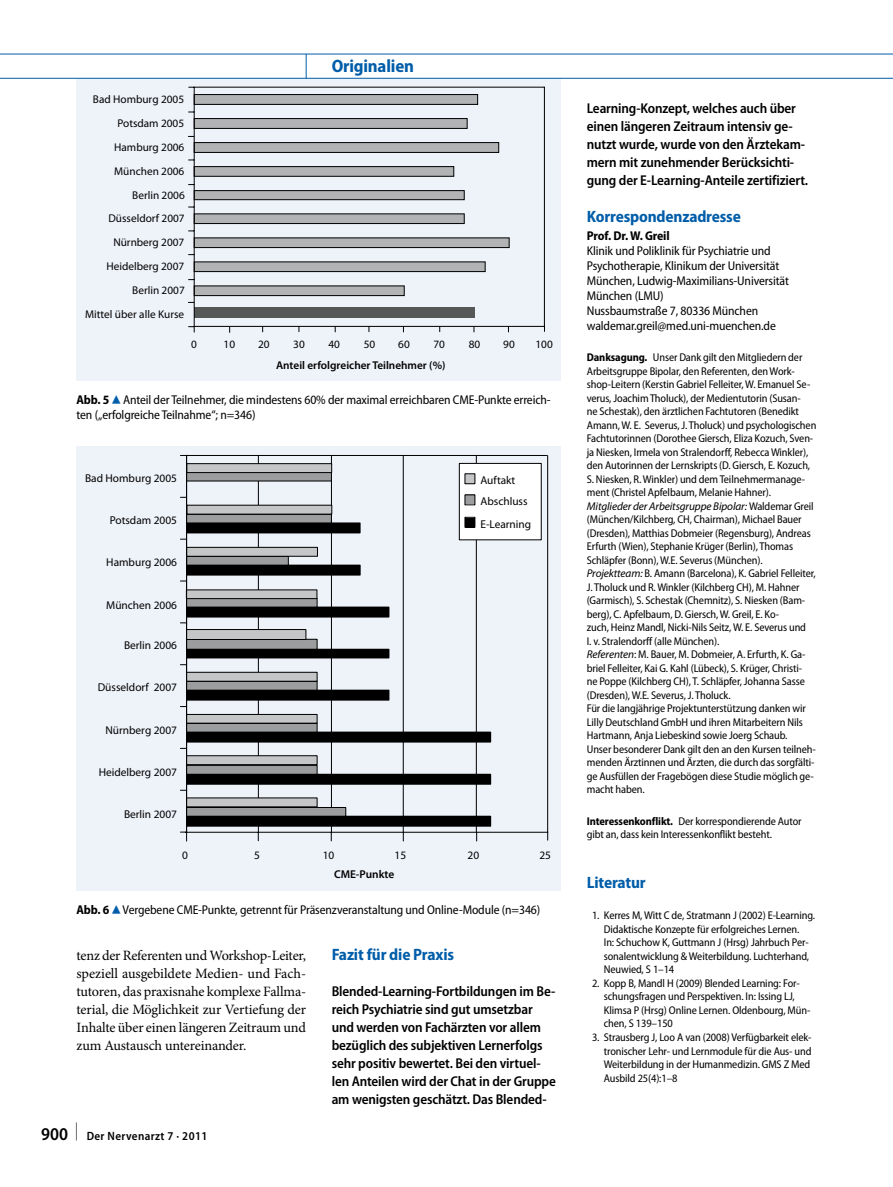
<style>
.page{position:relative;width:893px;height:1187px;background:#fff}
.page>*{position:absolute;margin:0;border:0;box-sizing:border-box;transform-origin:0 0}
.t1{font:700 semi-condensed 18px "Myriad Pro";letter-spacing:-.01em;color:#005da9}
.t2{font:700 semi-condensed 16.5px "Myriad Pro";letter-spacing:-.01em;color:#005da9}
.t3{font:600 semi-condensed 14.25px/18px "Myriad Pro";letter-spacing:-.01em;color:#000}
.t4{font:14.25px/18px "Minion Pro";letter-spacing:-.015em;color:#000;text-align:justify}
.t5{font:semi-condensed 12.75px/15px "Myriad Pro";letter-spacing:-.01em;color:#000}
.t6{font:700 semi-condensed 12.75px "Myriad Pro";letter-spacing:-.01em;color:#000}
.t7{font:600 semi-condensed 12px "Myriad Pro";letter-spacing:.03em;color:#000}
.t8{font:11.4px/21.1px "Myriad Pro";color:#000}
.t9{font:600 11.4px "Myriad Pro";color:#000}
.t10{font:semi-condensed 11.25px/13.5px "Myriad Pro";letter-spacing:-.01em;color:#000}
.t11{font:11.25px "Myriad Pro";color:#000}
.t12{font:600 11.25px "Myriad Pro";color:#000}
.s1{font-weight:700}
.s2{font-family:"S Buttons";font-stretch:normal;font-size:14.25px;color:#005da9}
.s3{font-size:18px}
.s4{font-style:italic;font-stretch:normal}
</style>
<div class="page">
<div style="left:77px;top:78px;width:484px;height:302px;background:#eef2f9"></div>
<hr style="left:194px;top:87px;width:350px;height:1px;background:#000">
<hr style="left:544px;top:87px;width:1px;height:239px;background:#000">
<hr style="left:194px;top:326px;width:350px;height:1px;background:#000">
<div style="left:194px;top:285px;width:211px;height:11px;background:#b1b3b5;border:1px solid #000"></div>
<div style="left:194px;top:307px;width:280px;height:10px;background:#565757"></div>
<div style="left:194px;top:261px;width:292px;height:11px;background:#b1b3b5;border:1px solid #000"></div>
<div style="left:194px;top:237px;width:316px;height:11px;background:#b1b3b5;border:1px solid #000"></div>
<div style="left:194px;top:213px;width:271px;height:11px;background:#b1b3b5;border:1px solid #000"></div>
<div style="left:194px;top:190px;width:271px;height:10px;background:#b1b3b5;border:1px solid #000"></div>
<div style="left:194px;top:166px;width:260px;height:11px;background:#b1b3b5;border:1px solid #000"></div>
<div style="left:194px;top:142px;width:305px;height:11px;background:#b1b3b5;border:1px solid #000"></div>
<div style="left:194px;top:118px;width:274px;height:11px;background:#b1b3b5;border:1px solid #000"></div>
<div style="left:194px;top:94px;width:284px;height:11px;background:#b1b3b5;border:1px solid #000"></div>
<hr style="left:194px;top:87px;width:1px;height:245px;background:#000">
<div style="left:77px;top:446px;width:484px;height:444px;background:#eef2f9"></div>
<svg style="left:180px;top:454px;width:368px;height:387px"></svg>
<hr style="left:0;top:54px;width:892px;height:1px;background:#005da9">
<hr style="left:0;top:78px;width:892px;height:1px;background:#005da9">
<svg style="left:306px;top:54px;width:1px;height:25px"></svg>
<p class="t11" style="left:93px;top:92px;width:93px">Bad Homburg 2005</p>
<p class="t11" style="left:117px;top:116px;width:68px">Potsdam 2005</p>
<p class="t11" style="left:114px;top:140px;width:72px">Hamburg 2006</p>
<p class="t11" style="left:114px;top:164px;width:72px">München 2006</p>
<p class="t11" style="left:132px;top:188px;width:54px">Berlin 2006</p>
<p class="t11" style="left:108px;top:211px;width:78px">Düsseldorf 2007</p>
<p class="t11" style="left:113px;top:235px;width:72px">Nürnberg 2007</p>
<p class="t11" style="left:107px;top:259px;width:79px">Heidelberg 2007</p>
<p class="t11" style="left:132px;top:283px;width:54px">Berlin 2007</p>
<p class="t11" style="left:85px;top:307px;width:101px">Mittel über alle Kurse</p>
<h1 class="t1" style="left:332px;top:56px;width:84px">Originalien</h1>
<p class="t11" style="left:191px;top:337px;width:7px">0</p>
<p class="t11" style="left:224px;top:337px;width:13px">10</p>
<p class="t11" style="left:258px;top:337px;width:13px">20</p>
<p class="t11" style="left:293px;top:337px;width:13px">30</p>
<p class="t11" style="left:329px;top:337px;width:13px">40</p>
<p class="t11" style="left:364px;top:337px;width:13px">50</p>
<p class="t11" style="left:398px;top:337px;width:13px">60</p>
<p class="t11" style="left:433px;top:337px;width:13px">70</p>
<p class="t11" style="left:469px;top:337px;width:13px">80</p>
<p class="t11" style="left:503px;top:337px;width:13px">90</p>
<p class="t11" style="left:535px;top:337px;width:19px">100</p>
<p class="t12" style="left:276px;top:358px;width:171px">Anteil erfolgreicher Teilnehmer (%)</p>
<p class="t5" style="left:77px;top:392px;width:475px"><span class="s1">Abb. 5</span><span class="s2">8</span>Anteil der Teilnehmer, die mindestens 60% der maximal erreichbaren CME-Punkte erreich&shy;ten („erfolgreiche Teilnahme“; n=346)</p>
<p class="t8" style="left:85px;top:467px;width:94px">Bad Homburg 2005</p>
<p class="t8" style="left:110px;top:510px;width:69px">Potsdam 2005</p>
<p class="t8" style="left:106px;top:551px;width:72px">Hamburg 2006</p>
<p class="t8" style="left:106px;top:594px;width:72px">München 2006</p>
<p class="t8" style="left:124px;top:634px;width:55px">Berlin 2006</p>
<p class="t8" style="left:98px;top:676px;width:81px">Düsseldorf 2007</p>
<p class="t8" style="left:105px;top:719px;width:73px">Nürnberg 2007</p>
<p class="t8" style="left:99px;top:760px;width:80px">Heidelberg 2007</p>
<p class="t8" style="left:124px;top:803px;width:55px">Berlin 2007</p>
<p class="t8" style="left:480px;top:469px;width:49px">Auftakt<br>Abschluss</p>
<p class="t8" style="left:480px;top:513px;width:52px">E-Learning</p>
<p class="t8" style="left:182px;top:844px;width:7px">0</p>
<p class="t8" style="left:254px;top:844px;width:7px">5</p>
<p class="t8" style="left:323px;top:844px;width:13px">10</p>
<p class="t8" style="left:395px;top:844px;width:13px">15</p>
<p class="t8" style="left:468px;top:844px;width:13px">20</p>
<p class="t8" style="left:539px;top:844px;width:13px">25</p>
<p class="t9" style="left:334px;top:867px;width:62px">CME-Punkte</p>
<p class="t5" style="left:77px;top:902px;width:465px"><span class="s1">Abb. 6</span><span class="s2">8</span>Vergebene CME-Punkte, getrennt für Präsenzveranstaltung und Online-Module (n=346)</p>
<p class="t4" style="left:77px;top:946px;width:231px">tenz der Referenten und Workshop-Leiter, speziell ausgebildete Medien- und Fach&shy;tutoren, das praxisnahe komplexe Fallma&shy;terial, die Möglichkeit zur Vertiefung der Inhalte über einen längeren Zeitraum und zum Austausch untereinander.</p>
<h2 class="t2" style="left:332px;top:945px;width:124px">Fazit für die Praxis</h2>
<p class="t3" style="left:332px;top:982px;width:226px">Blended-Learning-Fortbildungen im Be&shy;reich Psychiatrie sind gut umsetzbar und werden von Fachärzten vor allem bezüglich des subjektiven Lernerfolgs sehr positiv bewertet. Bei den virtuel&shy;len Anteilen wird der Chat in der Gruppe am wenigsten geschätzt. Das Blended-</p>
<p class="t7" style="left:41px;top:1129px;width:168px"><span class="s3">900 </span><sup>|</sup> Der Nervenarzt 7 · 2011</p>
<p class="t3" style="left:587px;top:100px;width:223px">Learning-Konzept, welches auch über einen längeren Zeitraum intensiv ge&shy;nutzt wurde, wurde von den Ärztekam&shy;mern mit zunehmender Berücksichti&shy;gung der E-Learning-Anteile zertifiziert.</p>
<h2 class="t2" style="left:587px;top:207px;width:156px">Korrespondenzadresse</h2>
<p class="t6" style="left:587px;top:228px;width:84px">Prof. Dr. W. Greil</p>
<p class="t5" style="left:587px;top:243px;width:204px">Klinik und Poliklinik für Psychiatrie und Psychotherapie, Klinikum der Universität München, Ludwig-Maximilians-Universität München (LMU)<br>Nussbaumstraße 7, 80336 München waldemar.greil@med.uni-muenchen.de</p>
<p class="t10" style="left:587px;top:351px;width:231px"><span class="s1">Danksagung.</span> Unser Dank gilt den Mitgliedern der Arbeitsgruppe Bipolar, den Referenten, denWork&shy;shop-Leitern (Kerstin Gabriel Felleiter,W. Emanuel Se&shy;verus, JoachimTholuck), der Medientutorin (Susan-<br>ne Schestak), den ärztlichen Fachtutoren (Benedikt Amann,W. E. Severus, J. Tholuck) und psychologischen Fachtutorinnen (Dorothee Giersch, Eliza Kozuch, Sven&shy;ja Niesken, Irmela von Stralendorff, RebeccaWinkler), den Autorinnen der Lernskripts (D. Giersch, E. Kozuch, S. Niesken, R.Winkler) und demTeilnehmermanage&shy;ment (Christel Apfelbaum, Melanie Hahner).<br><span class="s4">Mitglieder der Arbeitsgruppe Bipolar:</span> Waldemar Greil (München/Kilchberg, CH, Chairman), Michael Bauer (Dresden), Matthias Dobmeier (Regensburg), Andreas Erfurth (Wien), Stephanie Krüger (Berlin), Thomas Schläpfer (Bonn),W.E. Severus (München).<br><span class="s4">Projektteam:</span> B. Amann (Barcelona), K. Gabriel Felleiter, J. Tholuck und R.Winkler (Kilchberg CH), M. Hahner (Garmisch), S. Schestak (Chemnitz), S. Niesken (Bam&shy;berg), C. Apfelbaum, D. Giersch,W. Greil, E. Ko-<br>zuch, Heinz Mandl, Nicki-Nils Seitz,W. E. Severus und<br>I. v. Stralendorff (alle München).<br><span class="s4">Referenten</span>: M. Bauer, M. Dobmeier, A. Erfurth, K. Ga&shy;briel Felleiter, Kai G. Kahl (Lübeck), S. Krüger, Christi-<br>ne Poppe (Kilchberg CH), T. Schläpfer, Johanna Sasse (Dresden),W.E. Severus, J. Tholuck.<br>Für die langjährige Projektunterstützung danken wir Lilly Deutschland GmbH und ihren Mitarbeitern Nils Hartmann, Anja Liebeskind sowie Joerg Schaub.<br>Unser besonderer Dank gilt den an den Kursen teilneh&shy;menden Ärztinnen und Ärzten, die durch das sorgfälti&shy;ge Ausfüllen der Fragebögen diese Studie möglich ge&shy;macht haben.</p>
<p class="t10" style="left:587px;top:814px;width:216px"><span class="s1">Interessenkonflikt.</span> Der korrespondierende Autor gibt an, dass kein Interessenkonflikt besteht.</p>
<h2 class="t2" style="left:587px;top:873px;width:60px">Literatur</h2>
<p class="t10" style="left:604px;top:909px;width:213px;text-indent:-12px">1. Kerres M,Witt C de, Stratmann J (2002) E-Learning.<br>Didaktische Konzepte für erfolgreiches Lernen.<br>In: Schuchow K, Guttmann J (Hrsg) Jahrbuch Per&shy;sonalentwicklung &amp;Weiterbildung. Luchterhand, Neuwied, S 1–14</p>
<p class="t10" style="left:604px;top:976px;width:208px;text-indent:-12px">2. Kopp B, Mandl H (2009) Blended Learning: For&shy;schungsfragen und Perspektiven. In: Issing LJ, Klimsa P (Hrsg) Online Lernen. Oldenbourg, Mün&shy;chen, S 139–150</p>
<p class="t10" style="left:604px;top:1030px;width:209px;text-align:justify;text-indent:-12px">3. Strausberg J, Loo A van (2008) Verfügbarkeit elek&shy;tronischer Lehr- und Lernmodule für die Aus- und Weiterbildung in der Humanmedizin. GMS Z Med Ausbild 25(4):1–8</p>
</div>
